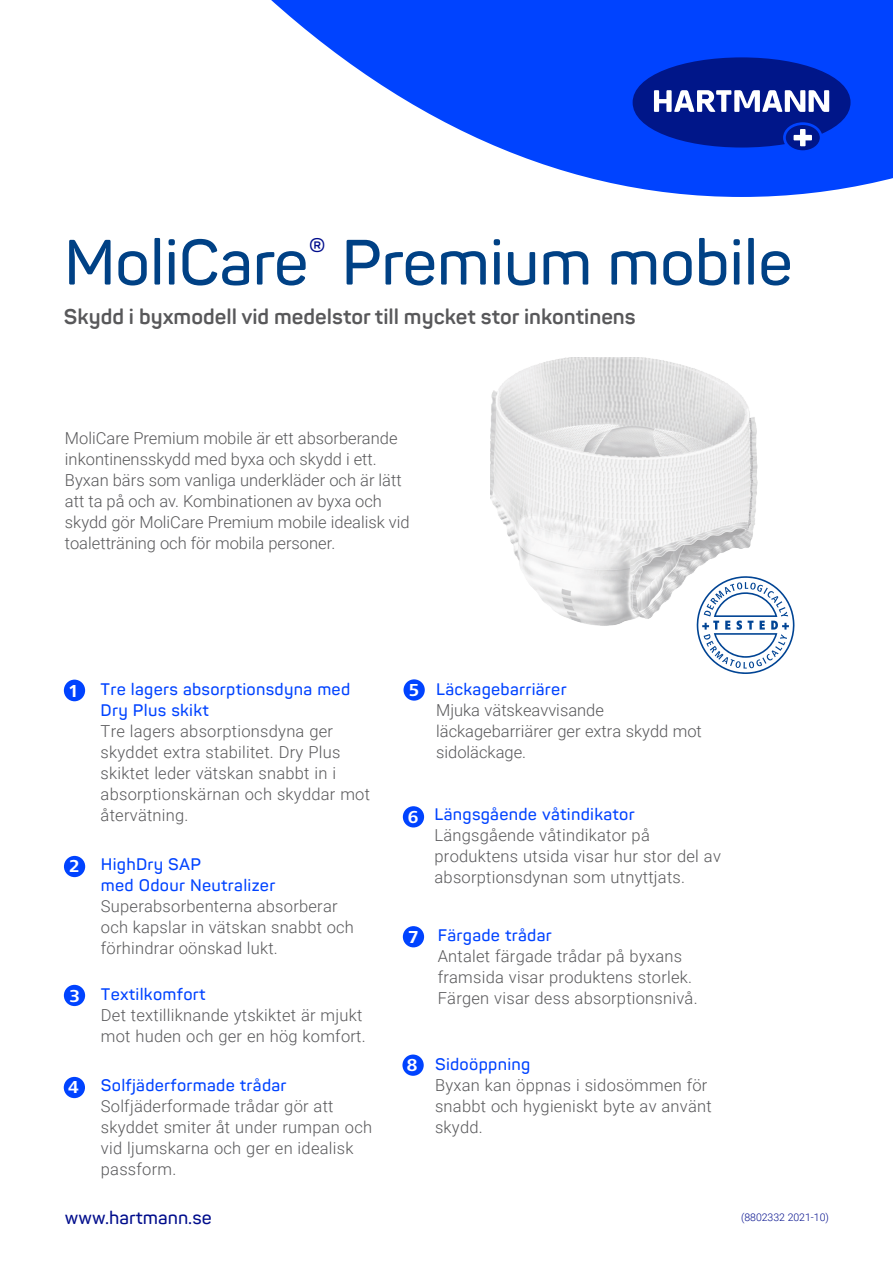
<style>
.page{position:relative;width:893px;height:1263px;background:#fff}
.page>*{position:absolute;margin:0;border:0;box-sizing:border-box;transform-origin:0 0}
.t1{font:600 63px "Panton";letter-spacing:-.01em;color:#004185}
.t2{font:700 21px "Panton";color:#58585a}
.t3{font:600 18px "Panton";color:#000d8c}
.t4{font:700 18px "Frutiger Next LTW1 G";color:#fff}
._02_Bullet_points_da{font:300 16.5px/21px "Roboto";letter-spacing:.015em;color:#58585a}
.t5{font:600 16.5px/21px "Panton";letter-spacing:.015em;color:#0043ff}
.t6{font:300 10.5px "Roboto";color:#000d8c}
</style>
<div class="page">
<svg style="left:703px;top:592px;width:91px;height:82px"></svg>
<div style="left:403px;top:806px;width:21px;height:21px;background:#0043ff;border-radius:50%"></div>
<div style="left:64px;top:856px;width:21px;height:21px;background:#0043ff;border-radius:50%"></div>
<div style="left:64px;top:985px;width:21px;height:21px;background:#0043ff;border-radius:50%"></div>
<div style="left:64px;top:680px;width:21px;height:21px;background:#0043ff;border-radius:50%"></div>
<div style="left:64px;top:1077px;width:21px;height:21px;background:#0043ff;border-radius:50%"></div>
<div style="left:403px;top:926px;width:21px;height:21px;background:#0043ff;border-radius:50%"></div>
<svg style="left:403px;top:679px;width:22px;height:22px"></svg>
<div style="left:409px;top:683px;width:10px;height:13px;background:#0043ff"></div>
<svg style="left:402px;top:1054px;width:22px;height:22px"></svg>
<div style="left:407px;top:1058px;width:10px;height:13px;background:#0043ff"></div>
<img style="left:490px;top:357px;width:292px;height:293px">
<svg style="left:271px;top:0;width:622px;height:197px;fill:#0043ff"></svg>
<div style="left:786px;top:125px;width:34px;height:25px;background:#001689;border-radius:50%"></div>
<svg style="left:633px;top:57px;width:217px;height:91px;background:#1d3aae"></svg>
<p class="t1" style="left:64px;top:223px;width:731px">MoliCare<sup>®</sup> Premium mobile</p>
<p class="t2" style="left:64px;top:304px;width:573px">Skydd i byxmodell vid medelstor till mycket stor inkontinens</p>
<p class="_02_Bullet_points_da" style="left:65px;top:427px;width:346px">MoliCare Premium mobile är ett absorberande inkontinensskydd med byxa och skydd i ett.<br>Byxan bärs som vanliga underkläder och är lätt att ta på och av. Kombinationen av byxa och skydd gör MoliCare Premium mobile idealisk vid toaletträning och för mobila personer.</p>
<p class="t4" style="left:68px;top:680px;width:12px">1</p>
<p class="t5" style="left:101px;top:679px;width:251px">Tre lagers absorptionsdyna med</p>
<p class="t5" style="left:101px;top:700px;width:110px">Dry Plus skikt</p>
<p class="_02_Bullet_points_da" style="left:101px;top:720px;width:271px">Tre lagers absorptionsdyna ger skyddet extra stabilitet. Dry Plus skiktet leder vätskan snabbt in i absorptionskärnan och skyddar mot återvätning.</p>
<p class="t4" style="left:69px;top:856px;width:12px">2</p>
<p class="t5" style="left:101px;top:853px;width:176px">HighDry SAP<br>med Odour Neutralizer</p>
<p class="_02_Bullet_points_da" style="left:101px;top:895px;width:255px">Superabsorbenterna absorberar och kapslar in vätskan snabbt och förhindrar oönskad lukt.</p>
<p class="t4" style="left:69px;top:985px;width:12px">3</p>
<p class="t5" style="left:101px;top:984px;width:106px">Textilkomfort</p>
<p class="_02_Bullet_points_da" style="left:101px;top:1004px;width:266px">Det textilliknande ytskiktet är mjukt mot huden och ger en hög komfort.</p>
<p class="t4" style="left:68px;top:1077px;width:12px">4</p>
<p class="t5" style="left:101px;top:1075px;width:187px">Solfjäderformade trådar</p>
<p class="_02_Bullet_points_da" style="left:101px;top:1095px;width:234px">Solfjäderformade trådar gör att</p>
<p class="_02_Bullet_points_da" style="left:101px;top:1116px;width:273px">skyddet smiter åt under rumpan och vid ljumskarna och ger en idealisk passform.</p>
<p class="t4" style="left:409px;top:680px;width:12px">5</p>
<p class="t5" style="left:436px;top:678px;width:132px">Läckagebarriärer</p>
<p class="_02_Bullet_points_da" style="left:436px;top:699px;width:267px">Mjuka vätskeavvisande läckagebarriärer ger extra skydd mot</p>
<p class="_02_Bullet_points_da" style="left:436px;top:741px;width:92px">sidoläckage.</p>
<p class="t4" style="left:408px;top:807px;width:12px">6</p>
<p class="t4" style="left:408px;top:927px;width:12px">7</p>
<p class="t5" style="left:434px;top:803px;width:202px">Längsgående våtindikator</p>
<p class="_02_Bullet_points_da" style="left:434px;top:823px;width:217px">Längsgående våtindikator på</p>
<p class="_02_Bullet_points_da" style="left:434px;top:844px;width:288px">produktens utsida visar hur stor del av absorptionsdynan som utnyttjats.</p>
<p class="t5" style="left:438px;top:924px;width:116px">Färgade trådar</p>
<p class="_02_Bullet_points_da" style="left:438px;top:945px;width:261px">Antalet färgade trådar på byxans framsida visar produktens storlek.<br>Färgen visar dess absorptionsnivå.</p>
<p class="t4" style="left:407px;top:1055px;width:12px">8</p>
<p class="t5" style="left:435px;top:1053px;width:97px">Sidoöppning</p>
<p class="_02_Bullet_points_da" style="left:435px;top:1074px;width:278px">Byxan kan öppnas i sidosömmen för snabbt och hygieniskt byte av använt skydd.</p>
<p class="t3" style="left:65px;top:1207px;width:148px">www.hartmann.se</p>
<p class="t6" style="left:741px;top:1210px;width:89px">(8802332 2021-10)</p>
</div>
